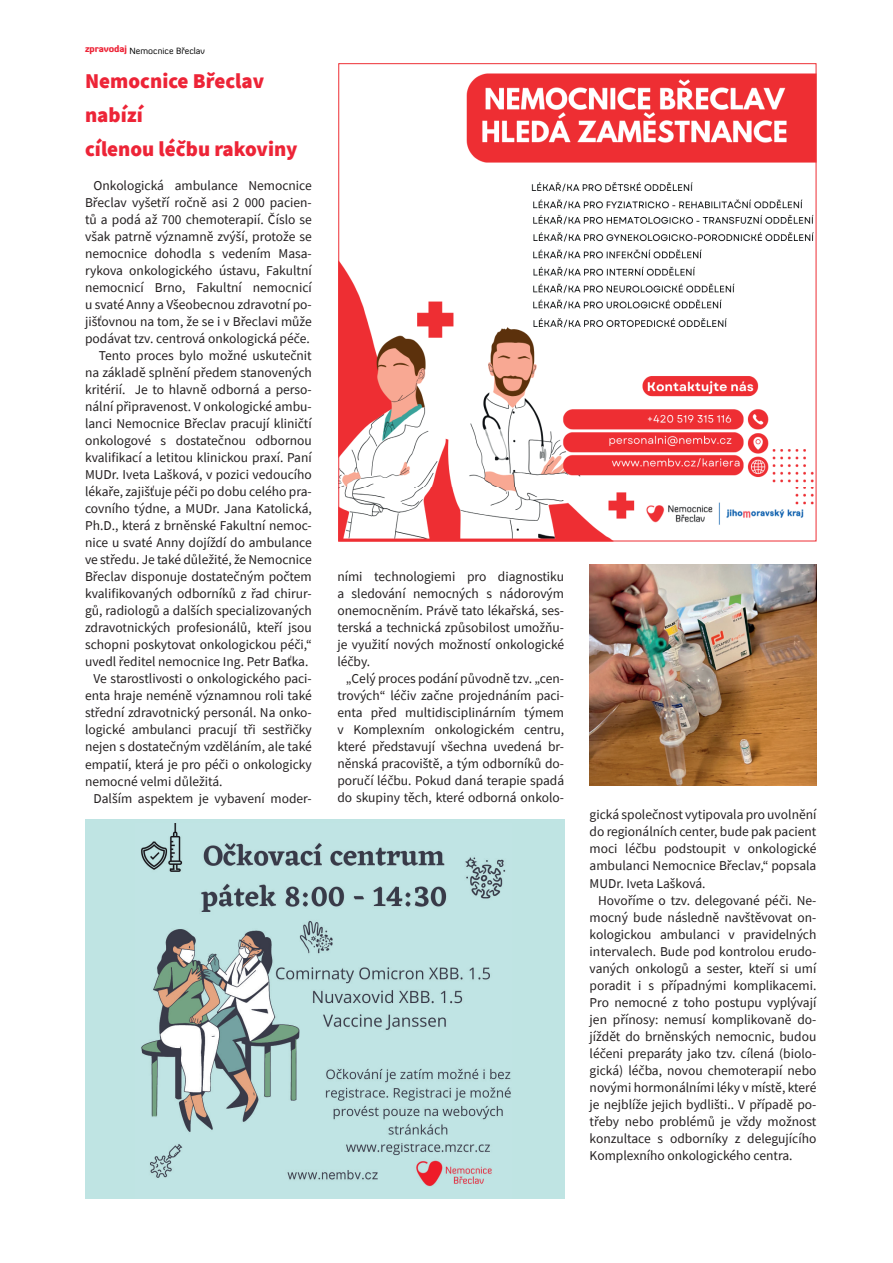
<style>
.page{position:relative;width:893px;height:1263px;background:#fff}
.page>*{position:absolute;margin:0;border:0;box-sizing:border-box;transform-origin:0 0}
.t1{font:900 21px/34px "Source Sans Pro";color:#ed2437}
.t2{font:13.5px/17px "Source Sans Pro";color:#231f20;text-align:justify}
.t3{font:9px "Diavlo";color:#000001}
</style>
<div class="page">
<div style="left:85px;top:819px;width:479px;height:380px;background:#bfe4e3"></div>
<img style="left:141px;top:823px;width:370px;height:364px">
<img style="left:340px;top:73px;width:474px;height:466px">
<img style="left:590px;top:564px;width:226px;height:221px">
<p class="t3" style="left:85px;top:45px;width:121px"><sup>zpravodaj</sup> Nemocnice Břeclav</p>
<h1 class="t1" style="left:85px;top:64px;width:214px">Nemocnice Břeclav nabízí<br>cílenou léčbu rakoviny</h1>
<p class="t2" style="left:94px;top:177px;width:220px">Onkologická ambulance Nemocnice</p>
<p class="t2" style="left:85px;top:194px;width:228px">Břeclav vyšetří ročně asi 2 000 pacien-</p>
<p class="t2" style="left:85px;top:211px;width:228px">tů a podá až 700 chemoterapií. Číslo se</p>
<p class="t2" style="left:85px;top:228px;width:228px">však patrně významně zvýší, protože se</p>
<p class="t2" style="left:85px;top:245px;width:228px">nemocnice dohodla s vedením Masa-</p>
<p class="t2" style="left:85px;top:262px;width:228px">rykova onkologického ústavu, Fakultní</p>
<p class="t2" style="left:85px;top:279px;width:228px">nemocnicí Brno, Fakultní nemocnicí</p>
<p class="t2" style="left:85px;top:296px;width:228px">u svaté Anny a Všeobecnou zdravotní po-</p>
<p class="t2" style="left:85px;top:313px;width:228px">jišťovnou na tom, že se i v Břeclavi může</p>
<p class="t2" style="left:85px;top:330px;width:226px">podávat tzv. centrová onkologická péče.</p>
<p class="t2" style="left:99px;top:347px;width:214px">Tento proces bylo možné uskutečnit</p>
<p class="t2" style="left:85px;top:364px;width:228px">na základě splnění předem stanovených</p>
<p class="t2" style="left:85px;top:381px;width:228px">kritérií. Je to hlavně odborná a perso-</p>
<p class="t2" style="left:85px;top:398px;width:228px">nální připravenost. V onkologické ambu-</p>
<p class="t2" style="left:85px;top:415px;width:228px">lanci Nemocnice Břeclav pracují kliničtí</p>
<p class="t2" style="left:85px;top:432px;width:228px">onkologové s dostatečnou odbornou</p>
<p class="t2" style="left:85px;top:449px;width:228px">kvalifikací a letitou klinickou praxí. Paní</p>
<p class="t2" style="left:85px;top:466px;width:228px">MUDr. Iveta Lašková, v pozici vedoucího</p>
<p class="t2" style="left:85px;top:483px;width:228px">lékaře, zajišťuje péči po dobu celého pra-</p>
<p class="t2" style="left:85px;top:500px;width:228px">covního týdne, a MUDr. Jana Katolická,</p>
<p class="t2" style="left:85px;top:517px;width:228px">Ph.D., která z brněnské Fakultní nemoc-</p>
<p class="t2" style="left:85px;top:534px;width:228px">nice u svaté Anny dojíždí do ambulance</p>
<p class="t2" style="left:85px;top:551px;width:228px">ve středu. Je také důležité, že Nemocnice</p>
<p class="t2" style="left:85px;top:568px;width:228px">Břeclav disponuje dostatečným počtem</p>
<p class="t2" style="left:85px;top:585px;width:228px">kvalifikovaných odborníků z řad chirur-</p>
<p class="t2" style="left:85px;top:602px;width:228px">gů, radiologů a dalších specializovaných</p>
<p class="t2" style="left:85px;top:619px;width:228px">zdravotnických profesionálů, kteří jsou</p>
<p class="t2" style="left:85px;top:636px;width:228px">schopni poskytovat onkologickou péči,“</p>
<p class="t2" style="left:85px;top:653px;width:225px">uvedl ředitel nemocnice Ing. Petr Baťka.</p>
<p class="t2" style="left:94px;top:670px;width:220px">Ve starostlivosti o onkologického paci-</p>
<p class="t2" style="left:85px;top:687px;width:228px">enta hraje neméně významnou roli také</p>
<p class="t2" style="left:85px;top:704px;width:228px">střední zdravotnický personál. Na onko-</p>
<p class="t2" style="left:85px;top:721px;width:228px">logické ambulanci pracují tři sestřičky</p>
<p class="t2" style="left:85px;top:738px;width:228px">nejen s dostatečným vzděláním, ale také</p>
<p class="t2" style="left:85px;top:755px;width:228px">empatií, která je pro péči o onkologicky</p>
<p class="t2" style="left:85px;top:772px;width:139px">nemocné velmi důležitá.</p>
<p class="t2" style="left:94px;top:789px;width:220px">Dalším aspektem je vybavení moder-</p>
<p class="t2" style="left:337px;top:568px;width:228px">ními technologiemi pro diagnostiku a sledování nemocných s nádorovým onemocněním. Právě tato lékařská, ses&shy;terská a technická způsobilost umožňu&shy;je využití nových možností onkologické léčby.</p>
<p class="t2" style="left:337px;top:670px;width:228px;text-indent:9px">„Celý proces podání původně tzv. „cen&shy;trových“ léčiv začne projednáním paci&shy;enta před multidisciplinárním týmem v Komplexním onkologickém centru, které představují všechna uvedená br&shy;něnská pracoviště, a tým odborníků do&shy;poručí léčbu. Pokud daná terapie spadá do skupiny těch, které odborná onkolo-</p>
<p class="t2" style="left:590px;top:806px;width:228px">gická společnost vytipovala pro uvolnění do regionálních center, bude pak pacient moci léčbu podstoupit v onkologické ambulanci Nemocnice Břeclav,“ popsala MUDr. Iveta Lašková.</p>
<p class="t2" style="left:590px;top:891px;width:228px;text-indent:9px">Hovoříme o tzv. delegované péči. Ne&shy;mocný bude následně navštěvovat on&shy;kologickou ambulanci v pravidelných intervalech. Bude pod kontrolou erudo&shy;vaných onkologů a sester, kteří si umí poradit i s případnými komplikacemi.<br>Pro nemocné z toho postupu vyplývají jen přínosy: nemusí komplikovaně do&shy;jíždět do brněnských nemocnic, budou léčeni preparáty jako tzv. cílená (biolo&shy;gická) léčba, novou chemoterapií nebo novými hormonálními léky v místě, které je nejblíže jejich bydlišti.. V případě po&shy;třeby nebo problémů je vždy možnost konzultace s odborníky z delegujícího Komplexního onkologického centra.</p>
</div>
